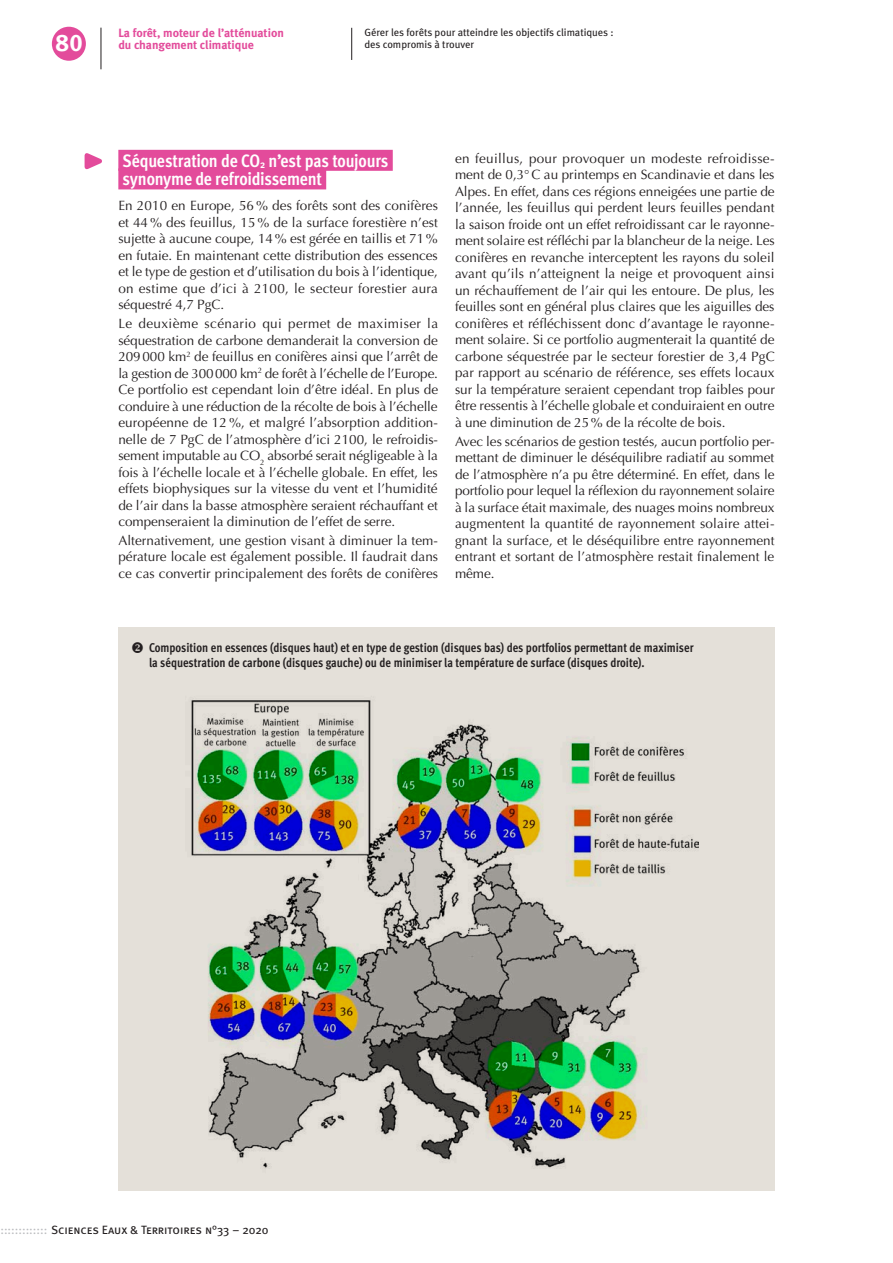
<style>
.page{position:relative;width:893px;height:1263px;background:#fff}
.page>*{position:absolute;margin:0;border:0;box-sizing:border-box;transform-origin:0 0}
.t1{font:24px "Meta Bold Caps Expert";color:#fff}
.t2{font:700 18px "Meta Cond OT";letter-spacing:-.01em;color:#fff}
.t3{font:13.5px/16.5px "Optima";letter-spacing:.005em;color:#231f20;text-align:justify}
.titre_figure{font:700 12.75px/15px "Meta Cond OT";color:#231f20}
.t4{font:700 12px "Meta";color:#e34b9b}
.t5{font:12px "Meta Book Caps";letter-spacing:-.005em;color:#231f20}
.roulette_article{font:10.5px/12px "Meta Book LF";color:#231f20}
.s1{color:#bcbdc0}
</style>
<div class="page">
<hr style="left:351px;top:28px;width:1px;height:32px;background:#231f20">
<div style="left:118px;top:150px;width:275px;height:21px;background:#e34b9b"></div>
<div style="left:118px;top:168px;width:208px;height:21px;background:#e34b9b"></div>
<svg style="left:84px;top:153px;width:18px;height:17px"></svg>
<div style="left:118px;top:627px;width:657px;height:564px;background:#e4e0d9"></div>
<img style="left:191px;top:700px;width:508px;height:469px">
<div style="left:52px;top:27px;width:34px;height:34px;background:#e34b9b;border-radius:50%"></div>
<hr style="left:101px;top:28px;width:1px;height:41px;background:#231f20">
<p class="t4" style="left:118px;top:25px;width:167px">La forêt, moteur de l’atténuation</p>
<h1 class="t1" style="left:55px;top:28px;width:29px">80</h1>
<p class="t4" style="left:118px;top:37px;width:137px">du changement climatique</p>
<p class="roulette_article" style="left:364px;top:26px;width:251px">Gérer les forêts pour atteindre les objectifs climatiques : des compromis à trouver</p>
<h1 class="t2" style="left:123px;top:149px;width:267px">Séquestration de CO<sub>2</sub> n’est pas toujours</h1>
<h1 class="t2" style="left:123px;top:168px;width:201px">synonyme de refroidissement</h1>
<p class="t3" style="left:118px;top:198px;width:321px">En 2010 en Europe, 56% des forêts sont des conifères et 44% des feuillus, 15% de la surface forestière n’est sujette à aucune coupe, 14% est gérée en taillis et 71% en futaie. En maintenant cette distribution des essences et le type de gestion et d’utilisation du bois à l’identique, on estime que d’ici à 2100, le secteur forestier aura séquestré 4,7 PgC.</p>
<p class="t3" style="left:118px;top:315px;width:321px">Le deuxième scénario qui permet de maximiser la séquestration de carbone demanderait la conversion de 209000 km<sup>2</sup> de feuillus en conifères ainsi que l’arrêt de la gestion de 300000 km<sup>2</sup> de forêt à l’échelle de l’Europe.<br>Ce portfolio est cependant loin d’être idéal. En plus de conduire à une réduction de la récolte de bois à l’échelle européenne de 12%, et malgré l’absorption addition&shy;nelle de 7 PgC de l’atmosphère d’ici 2100, le refroidis&shy;sement imputable au CO<sub>2</sub> absorbé serait négligeable à la fois à l’échelle locale et à l’échelle globale. En effet, les effets biophysiques sur la vitesse du vent et l’humidité de l’air dans la basse atmosphère seraient réchauffant et compenseraient la diminution de l’effet de serre.</p>
<p class="t3" style="left:118px;top:532px;width:321px">Alternativement, une gestion visant à diminuer la tem&shy;pérature locale est également possible. Il faudrait dans ce cas convertir principalement des forêts de conifères</p>
<p class="t3" style="left:455px;top:150px;width:321px">en feuillus, pour provoquer un modeste refroidisse&shy;ment de 0,3°C au printemps en Scandinavie et dans les Alpes. En effet, dans ces régions enneigées une partie de l’année, les feuillus qui perdent leurs feuilles pendant la saison froide ont un effet refroidissant car le rayonne&shy;ment solaire est réfléchi par la blancheur de la neige. Les conifères en revanche interceptent les rayons du soleil avant qu’ils n’atteignent la neige et provoquent ainsi un réchauffement de l’air qui les entoure. De plus, les feuilles sont en général plus claires que les aiguilles des conifères et réfléchissent donc d’avantage le rayonne&shy;ment solaire. Si ce portfolio augmenterait la quantité de carbone séquestrée par le secteur forestier de 3,4 PgC par rapport au scénario de référence, ses effets locaux sur la température seraient cependant trop faibles pour être ressentis à l’échelle globale et conduiraient en outre à une diminution de 25% de la récolte de bois.</p>
<p class="t3" style="left:455px;top:433px;width:321px">Avec les scénarios de gestion testés, aucun portfolio per&shy;mettant de diminuer le déséquilibre radiatif au sommet de l’atmosphère n’a pu être déterminé. En effet, dans le portfolio pour lequel la réflexion du rayonnement solaire à la surface était maximale, des nuages moins nombreux augmentent la quantité de rayonnement solaire attei&shy;gnant la surface, et le déséquilibre entre rayonnement entrant et sortant de l’atmosphère restait finalement le même.</p>
<p class="titre_figure" style="left:149px;top:640px;width:546px;text-indent:-18px">❖ Composition en essences (disques haut) et en type de gestion (disques bas) des portfolios permettant de maximiser la séquestration de carbone (disques gauche) ou de minimiser la température de surface (disques droite).</p>
<p class="t5" style="left:0;top:1223px;width:270px"><span class="s1">:::::::::::::</span> Sciences Eaux &amp; Territoires n°33 – 2020</p>
</div>
